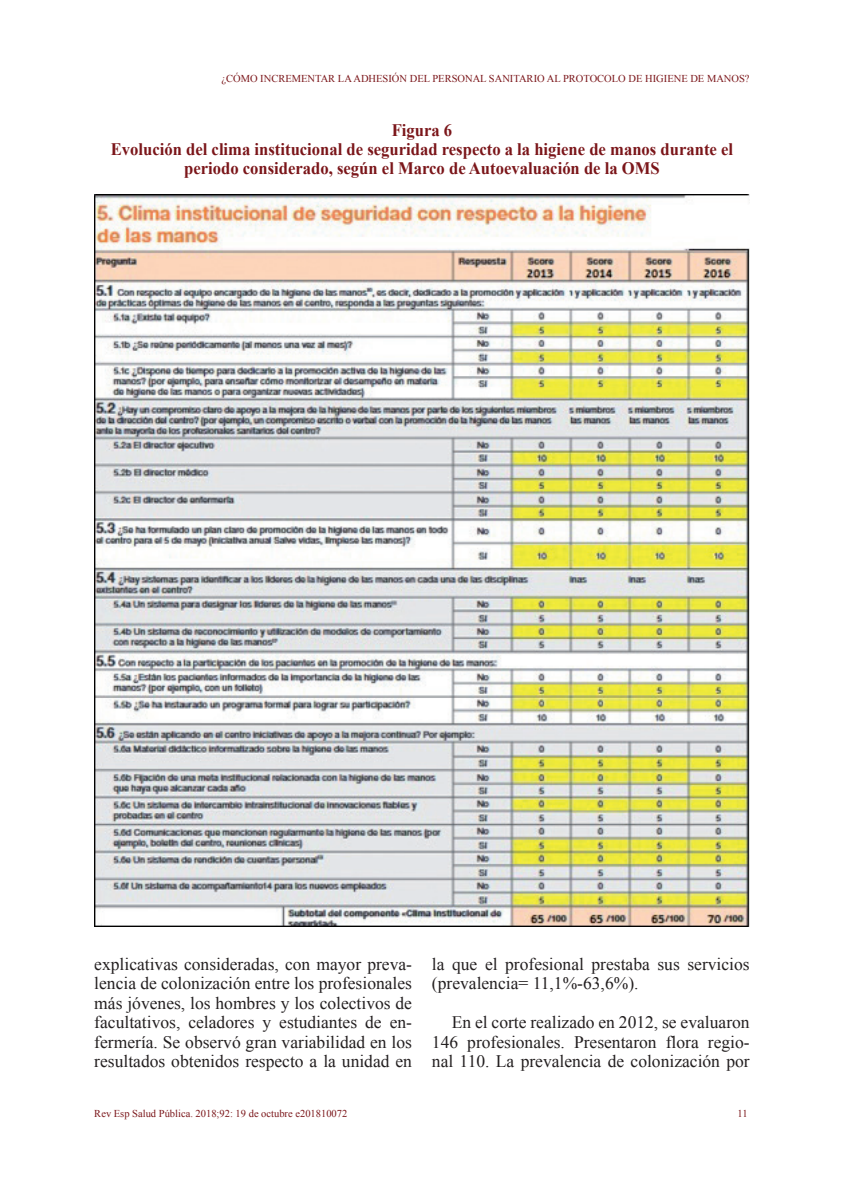
<style>
.page{position:relative;width:844px;height:1191px;background:#fff}
.page>*{position:absolute;margin:0;border:0;box-sizing:border-box;transform-origin:0 0}
.t1{font:17.5px/19.4px "Times New Roman";color:#231f20;text-align:justify}
.t2{font:700 17.5px/19.2px "Times New Roman";color:#7b161a;text-align:center;scale:.95 1}
.t3{font:10.5px "Times New Roman";color:#7b161a}
</style>
<div class="page">
<img style="left:94px;top:195px;width:655px;height:731px">
<p class="t3" style="left:221px;top:71px;width:529px">¿CÓMO INCREMENTAR LA ADHESIÓN DEL PERSONAL SANITARIO AL PROTOCOLO DE HIGIENE DE MANOS?</p>
<p class="t2" style="left:111px;top:120px;width:656px">Figura 6<br>Evolución del clima institucional de seguridad respecto a la higiene de manos durante el periodo considerado, según el Marco de Autoevaluación de la OMS</p>
<p class="t1" style="left:94px;top:954px;width:319px">explicativas consideradas, con mayor preva&shy;lencia de colonización entre los profesionales más jóvenes, los hombres y los colectivos de facultativos, celadores y estudiantes de en&shy;fermería. Se observó gran variabilidad en los resultados obtenidos respecto a la unidad en</p>
<p class="t1" style="left:432px;top:954px;width:319px">la que el profesional prestaba sus servicios (prevalencia= 11,1%-63,6%).</p>
<p class="t1" style="left:432px;top:1012px;width:319px;text-indent:20px">En el corte realizado en 2012, se evaluaron 146 profesionales. Presentaron flora regio&shy;nal 110. La prevalencia de colonización por</p>
<p class="t3" style="left:94px;top:1106px;width:254px">Rev Esp Salud Pública. 2018;92: 19 de octubre e201810072</p>
<p class="t3" style="left:737px;top:1106px;width:12px">11</p>
</div>
